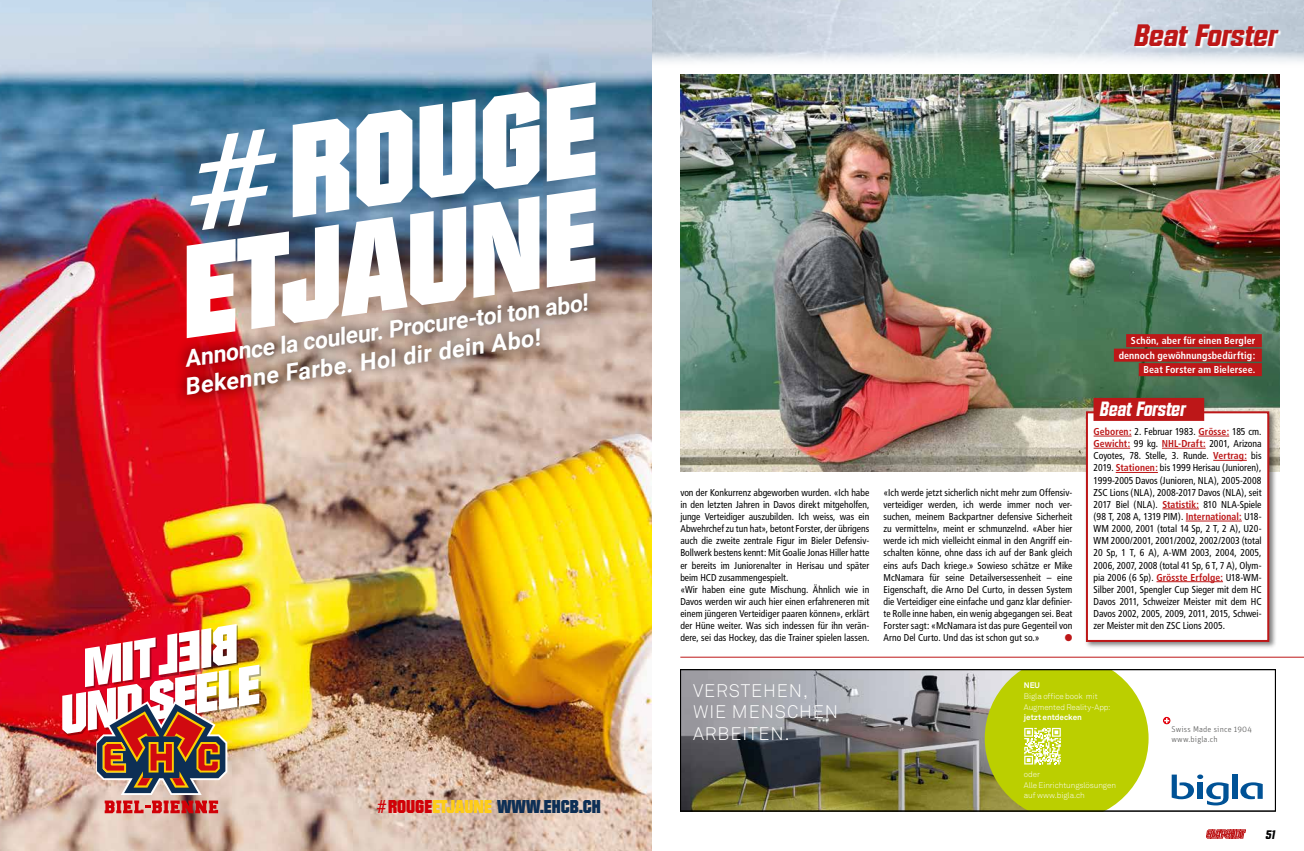
<style>
.page{position:relative;width:1304px;height:851px;background:#fff}
.page>*{position:absolute;margin:0;border:0;box-sizing:border-box;transform-origin:0 0}
.t1{font:800 126.8px/104.9px "Diamante";color:#fff;scale:1.3 1}
.t2{font:italic 700 30px "Diamante";color:#bd1718}
.t3{font:700 23.5px/28.2px "Roboto";color:#fff}
.t4{font:italic 700 20px "Diamante";color:#fff;scale:.9 1}
.t5{font:300 18px/21.6px "Akkurat";letter-spacing:.05em;color:#fff}
.t6{font:800 18px "Diamante";color:#0d2f55}
.t7{font:italic 700 12px "Diamante";color:#000}
.t8{font:condensed 10px/12.1px "Frutiger";letter-spacing:-.005em;color:#000;text-align:justify}
.t9{font:700 condensed 10px/14.5px "Frutiger";letter-spacing:.01em;color:#fff;text-align:right}
.t10{font:condensed 9.9px/12.1px "Frutiger";color:#000}
.t11{font:9.9px "Zapf Dingbats ITC";color:#bd1718}
.t12{font:300 8.3px/9.9px "Unit Pro";letter-spacing:.02em;color:#565655}
.t13{font:300 8px/10.8px "Akkurat";letter-spacing:-.01em;color:#fff}
.t14{font:700 8px "Akkurat";letter-spacing:-.005em;color:#fff}
.s1{color:#d10007}
.s2{color:#fecd17}
.s3{font-weight:700;color:#bd1718}
</style>
<div class="page">
<svg style="left:1206px;top:829px;width:40px;height:9px"></svg>
<img style="left:0;top:0;width:652px;height:850px">
<div style="left:240px;top:666px;width:21px;height:42px;background:#000;opacity:.3"></div>
<img style="left:62px;top:624px;width:197px;height:170px">
<svg style="left:105px;top:800px;width:113px;height:13px"></svg>
<div style="left:173px;top:281px;width:428px;height:127px;background:#000;opacity:.82"></div>
<svg style="left:1134px;top:24px;width:148px;height:24px"></svg>
<img style="left:683px;top:671px;width:302px;height:137px">
<svg style="left:1164px;top:718px;width:5px;height:5px"></svg>
<div style="left:1162px;top:715px;width:9px;height:10px;border:1px solid #fff;border-radius:50%"></div>
<div style="left:1232px;top:774px;width:5px;height:24px;background:#005296"></div>
<svg style="left:1240px;top:782px;width:23px;height:17px"></svg>
<svg style="left:1172px;top:774px;width:57px;height:31px"></svg>
<svg style="left:985px;top:671px;width:164px;height:137px;background:#c1d123"></svg>
<div style="left:680px;top:669px;width:596px;height:142px;border:1px solid #000"></div>
<hr style="left:680px;top:656px;width:624px;height:1px;background:#bd1718">
<img style="left:680px;top:74px;width:600px;height:397px">
<div style="left:1084px;top:409px;width:193px;height:240px;background:#000;opacity:.5"></div>
<div style="left:1087px;top:412px;width:181px;height:228px;background:#fff"></div>
<hr style="left:1094px;top:435px;width:38px;height:1px;background:#bd1718">
<hr style="left:1199px;top:435px;width:30px;height:1px;background:#bd1718">
<hr style="left:1094px;top:448px;width:36px;height:1px;background:#bd1718">
<hr style="left:1162px;top:448px;width:44px;height:1px;background:#bd1718">
<hr style="left:1213px;top:460px;width:34px;height:1px;background:#bd1718">
<hr style="left:1116px;top:472px;width:42px;height:1px;background:#bd1718">
<hr style="left:1162px;top:508px;width:37px;height:1px;background:#bd1718">
<hr style="left:1186px;top:520px;width:56px;height:1px;background:#bd1718">
<hr style="left:1156px;top:581px;width:67px;height:1px;background:#bd1718">
<div style="left:1086px;top:411px;width:183px;height:230px;border:2px solid #bd1718"></div>
<div style="left:1093px;top:398px;width:111px;height:23px;background:#bd1718"></div>
<div style="left:1126px;top:334px;width:136px;height:13px;background:#bd1718"></div>
<div style="left:1114px;top:348px;width:148px;height:13px;background:#bd1718"></div>
<div style="left:1139px;top:363px;width:123px;height:13px;background:#bd1718"></div>
<h1 class="t1" style="left:155px;top:137px;width:335px;rotate:-8deg">#ROUGE<br>ETJAUNE</h1>
<h3 class="t3" style="left:179px;top:344px;width:412px;rotate:-8deg">Annonce la couleur. Procure-toi ton abo!<br>Bekenne Farbe. Hol dir dein Abo!</h3>
<h3 class="t6" style="left:377px;top:795px;width:226px"><span class="s1">#ROUGE</span><span class="s2">ETJAUNE</span> WWW.EHCB.CH</h3>
<h2 class="t2" style="left:1133px;top:17px;width:144px">Beat Forster</h2>
<p class="t9" style="left:1119px;top:333px;width:138px">Schön, aber für einen Bergler dennoch gewöhnungsbedürftig:<br>Beat Forster am Bielersee.</p>
<p class="t10" style="left:680px;top:486px;width:190px">von der Konkurrenz abgeworben wurden. «Ich habe in den letzten Jahren in Davos direkt mitgeholfen, junge Verteidiger auszubilden. Ich weiss, was ein Abwehrchef zu tun hat», betont Forster, der übrigens auch die zweite zentrale Figur im Bieler Defensiv-Bollwerk bestens kennt: Mit Goalie Jonas Hiller hatte er bereits im Juniorenalter in Herisau und später beim HCD zusammengespielt.<br>«Wir haben eine gute Mischung. Ähnlich wie in Davos werden wir auch hier einen erfahreneren mit einem jüngeren Verteidiger paaren können», erklärt der Hüne weiter. Was sich indessen für ihn verän&shy;dere, sei das Hockey, das die Trainer spielen lassen.</p>
<p class="t10" style="left:883px;top:486px;width:190px;text-align:justify">«Ich werde jetzt sicherlich nicht mehr zum Offensiv&shy;verteidiger werden, ich werde immer noch ver&shy;suchen, meinem Backpartner defensive Sicherheit zu vermitteln», meint er schmunzelnd. «Aber hier werde ich mich vielleicht einmal in den Angriff ein&shy;schalten könne, ohne dass ich auf der Bank gleich eins aufs Dach kriege.» Sowieso schätze er Mike McNamara für seine Detailversessenheit – eine Eigenschaft, die Arno Del Curto, in dessen System die Verteidiger eine einfache und ganz klar definier&shy;te Rolle inne haben, ein wenig abgegangen sei. Beat Forster sagt: «McNamara ist das pure Gegenteil von Arno Del Curto. Und das ist schon gut so.»</p>
<p class="t11" style="left:1065px;top:633px;width:9px">●</p>
<h3 class="t4" style="left:1099px;top:397px;width:97px">Beat Forster</h3>
<p class="t8" style="left:1094px;top:425px;width:169px"><span class="s3">Geboren:</span> 2. Februar 1983. <span class="s3">Grösse:</span> 185 cm.<br><span class="s3">Gewicht:</span> 99 kg. <span class="s3">NHL-Draft:</span> 2001, Arizona Coyotes, 78. Stelle, 3. Runde. <span class="s3">Vertrag:</span> bis 2019. <span class="s3">Stationen:</span> bis 1999 Herisau (Junioren), 1999-2005 Davos (Junioren, NLA), 2005-2008<br>ZSC Lions (NLA), 2008-2017 Davos (NLA), seit 2017 Biel (NLA). <span class="s3">Statistik:</span> 810 NLA-Spiele (98 T, 208 A, 1319 PIM). <span class="s3">International:</span> U18- WM 2000, 2001 (total 14 Sp, 2 T, 2 A), U20- WM 2000/2001, 2001/2002, 2002/2003 (total 20 Sp, 1 T, 6 A), A-WM 2003, 2004, 2005, 2006, 2007, 2008 (total 41 Sp, 6 T, 7 A), Olym&shy;pia 2006 (6 Sp). <span class="s3">Grösste Erfolge:</span> U18-WM-Silber 2001, Spengler Cup Sieger mit dem HC Davos 2011, Schweizer Meister mit dem HC Davos 2002, 2005, 2009, 2011, 2015, Schwei&shy;zer Meister mit den ZSC Lions 2005.</p>
<h3 class="t5" style="left:693px;top:679px;width:147px">VERSTEHEN,<br>WIE MENSCHEN<br>ARBEITEN.</h3>
<p class="t14" style="left:1024px;top:680px;width:18px">NEU</p>
<p class="t13" style="left:1024px;top:690px;width:88px">Bigla office book mit<br>Augmented Reality-App:</p>
<p class="t14" style="left:1024px;top:712px;width:59px">jetzt entdecken</p>
<p class="t13" style="left:1024px;top:768px;width:94px">oder<br>Alle Einrichtungslösungen auf www.bigla.ch</p>
<p class="t12" style="left:1171px;top:724px;width:82px">Swiss Made since 1904 www.bigla.ch</p>
<p class="t7" style="left:1265px;top:827px;width:12px">51</p>
</div>
